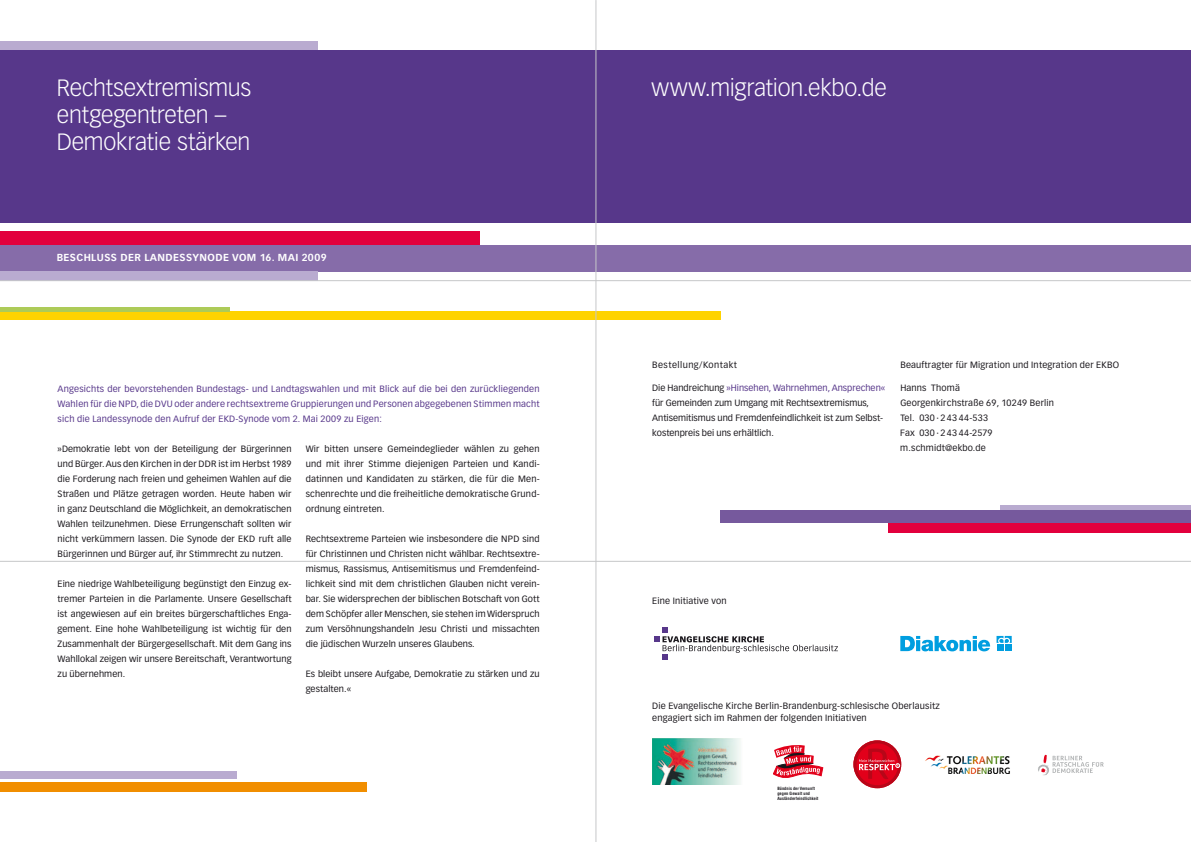
<style>
.page{position:relative;width:1191px;height:842px;background:#fff}
.page>*{position:absolute;margin:0;border:0;box-sizing:border-box;transform-origin:0 0}
.t1{font:300 23.2px/27px "Vectora LH";letter-spacing:-.01em;color:#fff}
.t2{font:700 10px "Vectora LH";letter-spacing:.04em;color:#fff}
.t3{font:9px/15px "Vectora LH";letter-spacing:.01em;color:#1a171c;text-align:justify}
.t4{font:9px/15px "Vectora LH";letter-spacing:.02em;color:#57378a;text-align:justify}
.t5{font:9px "Vectora LH";letter-spacing:.05em;color:#1a171c}
.t6{font:700 condensed 4.3px/5.1px "Helvetica";letter-spacing:.02em;color:#1a171c}
.s1{color:#57378a}
</style>
<div class="page">
<img style="left:652px;top:739px;width:88px;height:45px">
<svg style="left:773px;top:745px;width:50px;height:33px"></svg>
<svg style="left:1038px;top:755px;width:65px;height:21px"></svg>
<svg style="left:853px;top:740px;width:48px;height:48px"></svg>
<div style="left:853px;top:740px;width:48px;height:48px;border:3px solid #b80618;border-radius:50%"></div>
<svg style="left:859px;top:748px;width:40px;height:31px"></svg>
<img style="left:925px;top:755px;width:85px;height:19px">
<div style="left:0;top:42px;width:318px;height:9px;background:#b9abd0"></div>
<div style="left:0;top:51px;width:1191px;height:172px;background:#57378a"></div>
<div style="left:0;top:245px;width:1191px;height:26px;background:#866ca9"></div>
<div style="left:0;top:231px;width:479px;height:14px;background:#e2003d"></div>
<div style="left:0;top:271px;width:318px;height:9px;background:#b9abd0"></div>
<div style="left:0;top:782px;width:366px;height:9px;background:#f18e00"></div>
<div style="left:0;top:771px;width:236px;height:7px;background:#b9abd0"></div>
<div style="left:888px;top:523px;width:303px;height:9px;background:#e2003d"></div>
<div style="left:720px;top:510px;width:471px;height:13px;background:#76599d"></div>
<div style="left:1000px;top:505px;width:191px;height:5px;background:#b9abd0"></div>
<svg style="left:900px;top:636px;width:90px;height:15px"></svg>
<svg style="left:996px;top:636px;width:15px;height:7px"></svg>
<div style="left:996px;top:644px;width:7px;height:7px;background:#009ee0"></div>
<div style="left:1004px;top:644px;width:7px;height:7px;background:#009ee0"></div>
<div style="left:0;top:311px;width:720px;height:9px;background:#ffd300"></div>
<hr style="left:0;top:307px;width:230px;height:4px;background:#adcb58">
<svg style="left:654px;top:627px;width:184px;height:33px"></svg>
<hr style="left:0;top:280px;width:1191px;height:1px;background:#c6c7c9">
<hr style="left:0;top:561px;width:1191px;height:1px;background:#c6c7c9">
<hr style="left:595px;top:0;width:1px;height:842px;background:#c6c7c9">
<h1 class="t1" style="left:57px;top:74px;width:196px">Rechtsextremismus entgegentreten –<br>Demokratie stärken</h1>
<p class="t2" style="left:57px;top:251px;width:271px">BESCHLUSS DER LANDESSYNODE VOM 16. MAI 2009</p>
<p class="t4" style="left:58px;top:381px;width:483px">Angesichts der bevorstehenden Bundestags- und Landtagswahlen und mit Blick auf die bei den zurückliegenden Wahlen für die NPD, die DVU oder andere rechtsextreme Gruppierungen und Personen abgegebenen Stimmen macht sich die Landessynode den Aufruf der EKD-Synode vom 2. Mai 2009 zu Eigen:</p>
<p class="t3" style="left:58px;top:441px;width:235px">»Demokratie lebt von der Beteiligung der Bürgerinnen und Bürger. Aus den Kirchen in der DDR ist im Herbst 1989 die Forderung nach freien und geheimen Wahlen auf die Straßen und Plätze getragen worden. Heute haben wir in ganz Deutschland die Möglichkeit, an demokratischen Wahlen teilzunehmen. Diese Errungenschaft sollten wir nicht verkümmern lassen. Die Synode der EKD ruft alle Bürgerinnen und Bürger auf, ihr Stimmrecht zu nutzen.</p>
<p class="t3" style="left:58px;top:576px;width:235px">Eine niedrige Wahlbeteiligung begünstigt den Einzug ex&shy;tremer Parteien in die Parlamente. Unsere Gesellschaft ist angewiesen auf ein breites bürgerschaftliches Enga&shy;gement. Eine hohe Wahlbeteiligung ist wichtig für den Zusammenhalt der Bürgergesellschaft. Mit dem Gang ins Wahllokal zeigen wir unsere Bereitschaft, Verantwortung zu übernehmen.</p>
<p class="t3" style="left:306px;top:441px;width:235px">Wir bitten unsere Gemeindeglieder wählen zu gehen und mit ihrer Stimme diejenigen Parteien und Kandi&shy;datinnen und Kandidaten zu stärken, die für die Men&shy;schenrechte und die freiheitliche demokratische Grund&shy;ordnung eintreten.</p>
<p class="t3" style="left:306px;top:531px;width:235px">Rechtsextreme Parteien wie insbesondere die NPD sind für Christinnen und Christen nicht wählbar. Rechtsextre&shy;mismus, Rassismus, Antisemitismus und Fremdenfeind&shy;lichkeit sind mit dem christlichen Glauben nicht verein&shy;bar. Sie widersprechen der biblischen Botschaft von Gott dem Schöpfer aller Menschen, sie stehen im Widerspruch zum Versöhnungshandeln Jesu Christi und missachten die jüdischen Wurzeln unseres Glaubens.</p>
<p class="t3" style="left:306px;top:666px;width:235px">Es bleibt unsere Aufgabe, Demokratie zu stärken und zu gestalten.«</p>
<h1 class="t1" style="left:651px;top:74px;width:237px">www.migration.ekbo.de</h1>
<p class="t5" style="left:652px;top:360px;width:86px">Bestellung/Kontakt</p>
<p class="t3" style="left:652px;top:381px;width:234px;text-align:left">Die Handreichung <span class="s1">»Hinsehen, Wahrnehmen, Ansprechen« </span>für Gemeinden zum Umgang mit Rechtsextremismus, Antisemitismus und Fremdenfeindlichkeit ist zum Selbst&shy;kostenpreis bei uns erhältlich.</p>
<p class="t3" style="left:900px;top:358px;width:220px">Beauftragter für Migration und Integration der EKBO</p>
<p class="t3" style="left:900px;top:381px;width:155px;text-align:left">Hanns Thomä<br>Georgenkirchstraße 69, 10249 Berlin<br>Tel. 030 · 2 43 44-533<br>Fax 030 · 2 43 44-2579 m.schmidt@ekbo.de</p>
<p class="t3" style="left:652px;top:594px;width:76px">Eine Initiative von</p>
<p class="t3" style="left:652px;top:700px;width:289px;line-height:12px">Die Evangelische Kirche Berlin-Brandenburg-schlesische Oberlausitz engagiert sich im Rahmen der folgenden Initiativen</p>
<p class="t6" style="left:777px;top:785px;width:43px">Bündnis der Vernunft gegen Gewalt und<br>Ausländerfeindlichkeit</p>
</div>
